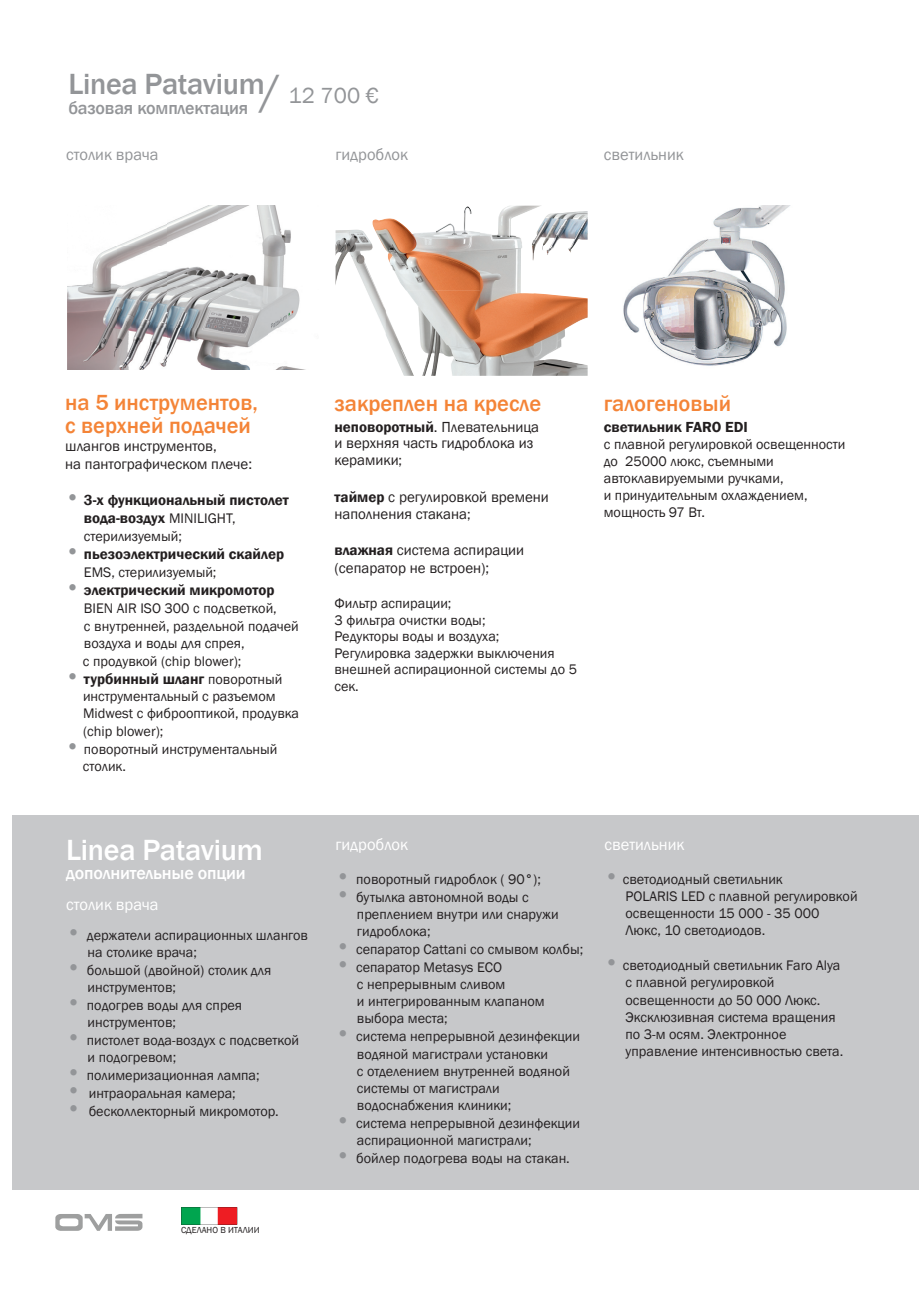
<style>
.page{position:relative;width:919px;height:1289px;background:#fff}
.page>*{position:absolute;margin:0;border:0;box-sizing:border-box;transform-origin:0 0}
.t1{font:500 30px "Franklin Gothic";letter-spacing:-.01em;color:#939598}
.t2{font:500 30px "Franklin Gothic";letter-spacing:-.01em;color:#fff}
.t3{font:500 22.5px/22.5px "Franklin Gothic";color:#f48437}
.t4{font:500 18px "Franklin Gothic";letter-spacing:-.01em;color:#939598}
.t5{font:500 18px "Franklin Gothic";letter-spacing:-.01em;color:#fff}
.t6{font:16.5px "Franklin Gothic";color:#939598}
.t7{font:16.5px "Franklin Gothic";color:#fff}
.t8{font:15px/16.8px "Franklin Gothic";color:#231f20}
.t9{font:600 15px/18px "Franklin Gothic";color:#231f20}
.t10{font:14.25px/17.1px "Franklin Gothic";color:#231f20}
.t11{font:9px "Franklin Gothic";color:#231f20}
.s1{font-weight:400;font-size:45px}
.s2{font-size:22.5px;color:#939598}
.s3{font-weight:400;font-size:14.25px}
.s4{font-weight:600;font-size:22.5px;color:#939598}
.s5{font-weight:600}
.s6{font-size:14.25px}
.s7{font-weight:500}
</style>
<div class="page">
<svg style="left:55px;top:1213px;width:88px;height:17px"></svg>
<svg style="left:181px;top:1207px;width:56px;height:17px"></svg>
<div style="left:13px;top:814px;width:905px;height:375px;background:#c7c8ca"></div>
<img style="left:372px;top:206px;width:108px;height:84px">
<img style="left:480px;top:206px;width:60px;height:42px">
<img style="left:480px;top:248px;width:53px;height:128px">
<img style="left:406px;top:290px;width:74px;height:86px">
<img style="left:533px;top:293px;width:54px;height:83px">
<img style="left:335px;top:230px;width:51px;height:103px">
<img style="left:532px;top:211px;width:55px;height:50px">
<img style="left:386px;top:310px;width:28px;height:66px">
<img style="left:623px;top:206px;width:167px;height:160px">
<img style="left:68px;top:206px;width:232px;height:163px">
<h1 class="t1" style="left:68px;top:65px;width:312px">Linea Patavium<span class="s1">/</span> <sub>12</sub> <sub>700</sub> <sub>€</sub></h1>
<p class="t4" style="left:68px;top:97px;width:181px">базовая комплектация</p>
<p class="t6" style="left:66px;top:144px;width:94px">столик врача</p>
<p class="t6" style="left:335px;top:144px;width:74px">гидроблок</p>
<p class="t6" style="left:603px;top:144px;width:81px">светильник</p>
<h2 class="t3" style="left:65px;top:391px;width:194px">на 5 инструментов, с верхней подачей</h2>
<p class="t8" style="left:65px;top:437px;width:188px;line-height:18px">шлангов инструментов,<br>на пантографическом плече:</p>
<p class="t9" style="left:84px;top:491px;width:206px;text-indent:-19px"><span class="s2">•</span> 3-х функциональный пистолет вода-воздух <span class="s3">MINILIGHT,</span></p>
<p class="t10" style="left:84px;top:528px;width:99px">стерилизуемый;</p>
<p class="t9" style="left:65px;top:545px;width:220px"><span class="s2">•</span> пьезоэлектрический скайлер</p>
<p class="t10" style="left:84px;top:564px;width:134px">EMS, стерилизуемый;</p>
<p class="t9" style="left:65px;top:581px;width:211px"><span class="s2">•</span> электрический микромотор</p>
<p class="t10" style="left:83px;top:599px;width:217px;line-height:17.7px">BIEN AIR ISO 300 с подсветкой,<br>с внутренней, раздельной подачей воздуха и воды для спрея,<br>с продувкой (chip blower);</p>
<p class="t9" style="left:65px;top:670px;width:219px"><span class="s2">•</span> турбинный шланг <span class="s3">поворотный</span></p>
<p class="t10" style="left:83px;top:687px;width:218px;line-height:17.5px">инструментальный с разъемом<br>Midwest с фиброоптикой, продувка (chip blower);</p>
<p class="t10" style="left:83px;top:741px;width:196px;text-indent:-18px"><span class="s4">•</span> поворотный инструментальный столик.</p>
<h1 class="t2" style="left:66px;top:831px;width:198px">Linea Patavium</h1>
<p class="t5" style="left:66px;top:862px;width:181px">дополнительные опции</p>
<p class="t7" style="left:66px;top:894px;width:94px">столик врача</p>
<p class="t10" style="left:88px;top:926px;width:222px;text-indent:-21px"><span class="s4">•</span> держатели аспирационных шлангов на столике врача;</p>
<p class="t10" style="left:88px;top:961px;width:185px;text-indent:-21px"><span class="s4">•</span> большой (двойной) столик для инструментов;</p>
<p class="t10" style="left:88px;top:996px;width:156px;text-indent:-21px"><span class="s4">•</span> подогрев воды для спрея инструментов;</p>
<p class="t10" style="left:88px;top:1031px;width:213px;text-indent:-21px"><span class="s4">•</span> пистолет вода-воздух с подсветкой и подогревом;</p>
<p class="t10" style="left:66px;top:1067px;width:195px"><span class="s4">•</span> полимеризационная лампа;</p>
<p class="t10" style="left:66px;top:1085px;width:171px"><span class="s4">•</span> интраоральная камера;</p>
<p class="t10" style="left:66px;top:1103px;width:214px"><span class="s4">•</span> бесколлекторный микромотор.</p>
<p class="t11" style="left:181px;top:1224px;width:80px">СДЕЛАНО В ИТАЛИИ</p>
<h2 class="t3" style="left:334px;top:393px;width:208px">закреплен на кресле</h2>
<p class="t8" style="left:334px;top:418px;width:206px"><span class="s5">неповоротный</span>. Плевательница и верхняя часть гидроблока из керамики<span class="s6">;</span></p>
<p class="t8" style="left:334px;top:488px;width:216px"><span class="s5">таймер</span> с регулировкой времени наполнения стакана<span class="s6">;</span></p>
<p class="t8" style="left:334px;top:541px;width:191px;line-height:18px"><span class="s5">влажная</span> система аспирации (сепаратор не встроен);</p>
<p class="t10" style="left:334px;top:594px;width:244px;line-height:16.6px">Фильтр аспирации;<br>3 фильтра очистки воды;<br>Редукторы воды и воздуха;<br>Регулировка задержки выключения внешней аспирационной системы до 5 сек.</p>
<h2 class="t3" style="left:603px;top:393px;width:129px">галогеновый</h2>
<p class="t9" style="left:603px;top:418px;width:145px">светильник FARO EDI</p>
<p class="t10" style="left:603px;top:436px;width:243px">с плавной регулировкой освещенности до 25000 люкс, съемными автоклавируемыми ручками,<br>и принудительным охлаждением, мощность 97 Вт.</p>
<p class="t7" style="left:335px;top:834px;width:74px">гидроблок</p>
<p class="t7" style="left:604px;top:834px;width:81px">светильник</p>
<p class="t10" style="left:335px;top:870px;width:207px"><span class="s4">•</span> поворотный гидроблок ( 90<span class="s7">°</span>);</p>
<p class="t10" style="left:357px;top:888px;width:203px;text-indent:-21px"><span class="s4">•</span> бутылка автономной воды с преплением внутри или снаружи гидроблока;</p>
<p class="t10" style="left:335px;top:941px;width:249px"><span class="s4">•</span> сепаратор Cattani со смывом колбы;</p>
<p class="t10" style="left:357px;top:959px;width:189px;text-indent:-21px"><span class="s4">•</span> сепаратор Metasys ECO<br>с непрерывным сливом<br>и интегрированным клапаном выбора места;</p>
<p class="t10" style="left:357px;top:1028px;width:224px;text-indent:-21px"><span class="s4">•</span> система непрерывной дезинфекции водяной магистрали установки<br>с отделением внутренней водяной системы от магистрали водоснабжения клиники;</p>
<p class="t10" style="left:357px;top:1114px;width:224px;text-indent:-21px"><span class="s4">•</span> система непрерывной дезинфекции аспирационной магистрали;</p>
<p class="t10" style="left:335px;top:1149px;width:236px"><span class="s4">•</span> бойлер подогрева воды на стакан.</p>
<p class="t10" style="left:625px;top:870px;width:233px;text-indent:-21px"><span class="s4">•</span> cветодиодный светильник<br>POLARIS LED с плавной регулировкой освещенности 15 000 - 35 000<br>Люкс, 10 светодиодов.</p>
<p class="t10" style="left:625px;top:957px;width:219px;text-indent:-21px"><span class="s4">•</span> cветодиодный светильник Faro Alya с плавной регулировкой освещенности до 50 000 Люкс.<br>Эксклюзивная система вращения по 3-м осям. Электронное управление интенсивностью света.</p>
</div>
